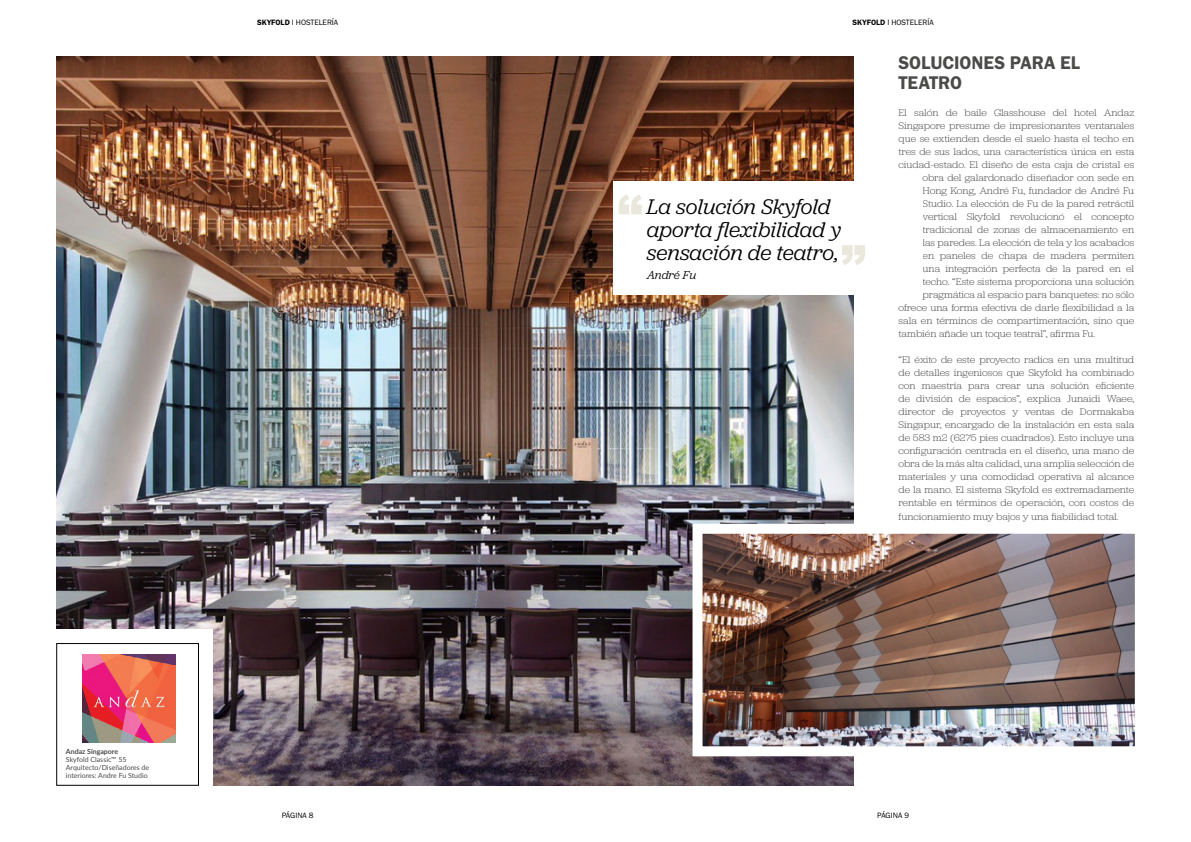
<style>
.page{position:relative;width:1191px;height:842px;background:#fff}
.page>*{position:absolute;margin:0;border:0;box-sizing:border-box;transform-origin:0 0}
.t1{font:italic 22px/23px "Jubilat";color:#000}
.t2{font:19px/20px "Franklin Gothic URW Dem";color:#4a4a49}
.t3{font:italic 12px "Jubilat";color:#000}
.t4{font:300 10px/13px "Jubilat";letter-spacing:-.005em;color:#4a4a49;text-align:justify;scale:1.07 1}
.t5{font:8px "Franklin Gothic URW Boo";color:#000}
.t6{font:7px/8px "Lato";color:#4a4a49}
.t7{font:700 7px "Lato";color:#4a4a49}
.s1{font-family:"Franklin Gothic URW Dem"}
</style>
<div class="page">
<img style="left:57px;top:57px;width:796px;height:728px">
<img style="left:687px;top:519px;width:448px;height:242px">
<div style="left:613px;top:181px;width:309px;height:114px;background:#fff"></div>
<div style="left:43px;top:629px;width:170px;height:170px;background:#fff"></div>
<img style="left:82px;top:654px;width:94px;height:89px">
<div style="left:56px;top:643px;width:143px;height:143px;border:1px solid #000"></div>
<svg style="left:842px;top:245px;width:23px;height:20px"></svg>
<svg style="left:619px;top:195px;width:23px;height:19px"></svg>
<p class="t7" style="left:66px;top:747px;width:54px">Andaz Singapore</p>
<p class="t6" style="left:66px;top:755px;width:85px">Skyfold Classic™ 55<br>Arquitecto/Diseñadores de interiores: Andre Fu Studio</p>
<p class="t5" style="left:257px;top:18px;width:83px"><span class="s1">SKYFOLD</span> I HOSTELERÍA</p>
<p class="t5" style="left:852px;top:18px;width:83px"><span class="s1">SKYFOLD</span> I HOSTELERÍA</p>
<h1 class="t1" style="left:647px;top:194px;width:196px">La solución Skyfold aporta flexibilidad y sensación de teatro,</h1>
<p class="t3" style="left:647px;top:267px;width:51px">André Fu</p>
<h2 class="t2" style="left:898px;top:53px;width:183px">SOLUCIONES PARA EL<br>TEATRO</h2>
<p class="t4" style="left:898px;top:106px;width:222px">El salón de baile Glasshouse del hotel Andaz</p>
<p class="t4" style="left:898px;top:119px;width:222px">Singapore presume de impresionantes ventanales</p>
<p class="t4" style="left:898px;top:132px;width:222px">que se extienden desde el suelo hasta el techo en</p>
<p class="t4" style="left:898px;top:145px;width:222px">tres de sus lados, una característica única en esta</p>
<p class="t4" style="left:898px;top:158px;width:222px">ciudad-estado. El diseño de esta caja de cristal es</p>
<p class="t4" style="left:922px;top:171px;width:199px">obra del galardonado diseñador con sede en</p>
<p class="t4" style="left:922px;top:184px;width:199px">Hong Kong, André Fu, fundador de André Fu</p>
<p class="t4" style="left:922px;top:197px;width:199px">Studio. La elección de Fu de la pared retráctil</p>
<p class="t4" style="left:922px;top:210px;width:199px">vertical Skyfold revolucionó el concepto</p>
<p class="t4" style="left:922px;top:223px;width:199px">tradicional de zonas de almacenamiento en</p>
<p class="t4" style="left:922px;top:236px;width:199px">las paredes. La elección de tela y los acabados</p>
<p class="t4" style="left:922px;top:249px;width:199px">en paneles de chapa de madera permiten</p>
<p class="t4" style="left:922px;top:262px;width:199px">una integración perfecta de la pared en el</p>
<p class="t4" style="left:922px;top:275px;width:199px">techo. “Este sistema proporciona una solución</p>
<p class="t4" style="left:922px;top:288px;width:199px">pragmática al espacio para banquetes: no sólo</p>
<p class="t4" style="left:898px;top:301px;width:222px">ofrece una forma efectiva de darle flexibilidad a la</p>
<p class="t4" style="left:898px;top:314px;width:222px">sala en términos de compartimentación, sino que</p>
<p class="t4" style="left:898px;top:327px;width:185px">también añade un toque teatral”, afirma Fu.</p>
<p class="t4" style="left:898px;top:353px;width:222px">“El éxito de este proyecto radica en una multitud de detalles ingeniosos que Skyfold ha combinado con maestría para crear una solución eficiente de división de espacios”, explica Junaidi Waee, director de proyectos y ventas de Dormakaba Singapur, encargado de la instalación en esta sala de 583 m2 (6275 pies cuadrados). Esto incluye una configuración centrada en el diseño, una mano de obra de la más alta calidad, una amplia selección de materiales y una comodidad operativa al alcance de la mano. El sistema Skyfold es extremadamente rentable en términos de operación, con costos de</p>
<p class="t4" style="left:898px;top:510px;width:207px">funcionamiento muy bajos y una fiabilidad total.</p>
<p class="t5" style="left:282px;top:810px;width:33px">PÁGINA 8</p>
<p class="t5" style="left:877px;top:810px;width:33px">PÁGINA 9</p>
</div>
